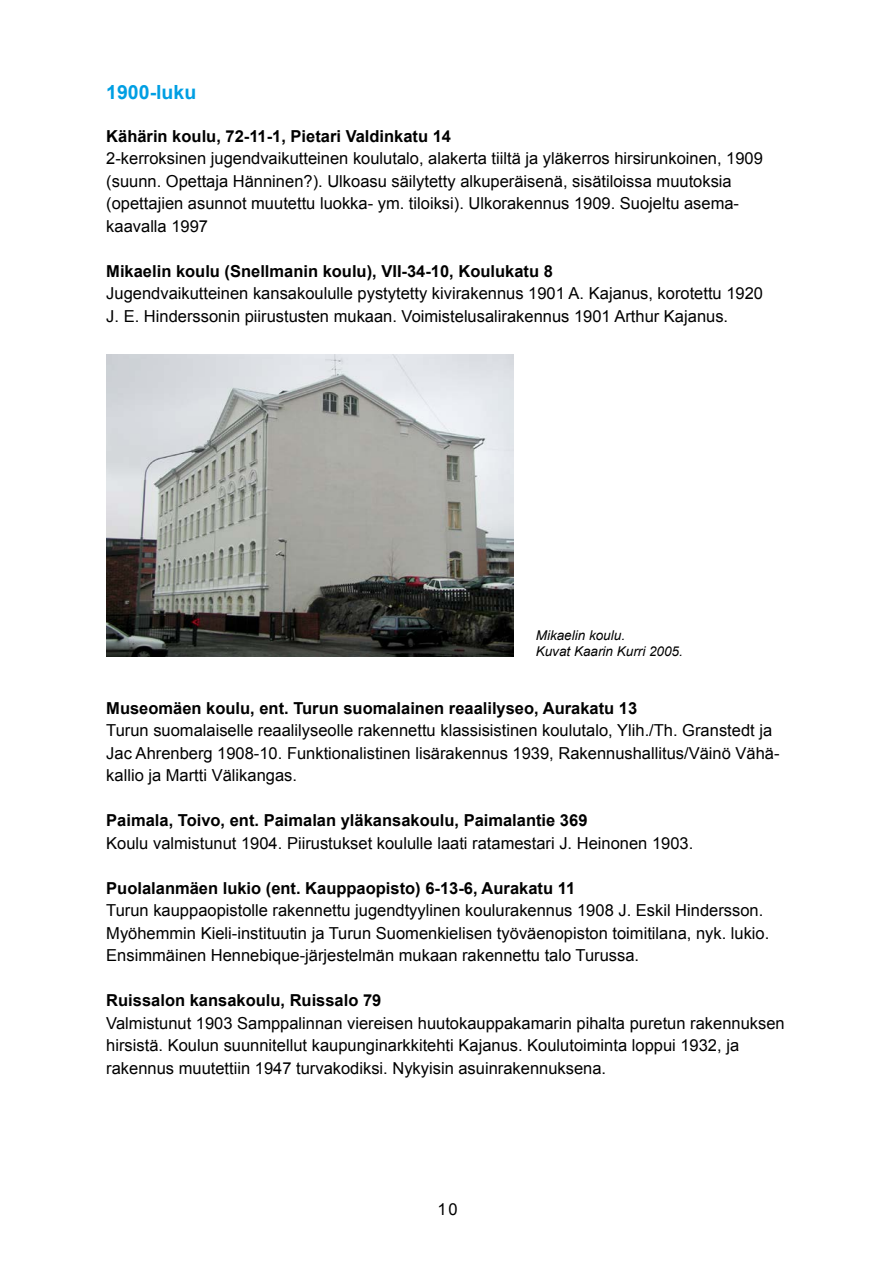
<style>
.page{position:relative;width:893px;height:1263px;background:#fff}
.page>*{position:absolute;margin:0;border:0;box-sizing:border-box;transform-origin:0 0}
.t1{font:700 19.5px "Arial";color:#009fe3}
.t2{font:16.5px/22.5px "Arial";color:#000}
.t3{font:700 16.5px "Arial";color:#000}
.t4{font:italic 13.5px/16.2px "Arial";color:#000}
</style>
<div class="page">
<img style="left:106px;top:355px;width:407px;height:302px">
<p class="t1" style="left:106px;top:79px;width:91px">1900-luku</p>
<p class="t3" style="left:106px;top:125px;width:346px">Kähärin koulu, 72-11-1, Pietari Valdinkatu 14</p>
<p class="t2" style="left:106px;top:147px;width:658px">2-kerroksinen jugendvaikutteinen koulutalo, alakerta tiiltä ja yläkerros hirsirunkoinen, 1909 (suunn. Opettaja Hänninen?). Ulkoasu säilytetty alkuperäisenä, sisätiloissa muutoksia (opettajien asunnot muutettu luokka- ym. tiloiksi). Ulkorakennus 1909. Suojeltu asema&shy;kaavalla 1997</p>
<p class="t3" style="left:106px;top:260px;width:448px">Mikaelin koulu (Snellmanin koulu), VII-34-10, Koulukatu 8</p>
<p class="t2" style="left:106px;top:282px;width:658px">Jugendvaikutteinen kansakoululle pystytetty kivirakennus 1901 A. Kajanus, korotettu 1920<br>J. E. Hinderssonin piirustusten mukaan. Voimistelusalirakennus 1901 Arthur Kajanus.</p>
<p class="t4" style="left:536px;top:628px;width:149px">Mikaelin koulu.<br>Kuvat Kaarin Kurri 2005.</p>
<p class="t3" style="left:106px;top:697px;width:532px">Museomäen koulu, ent. Turun suomalainen reaalilyseo, Aurakatu 13</p>
<p class="t2" style="left:106px;top:719px;width:675px">Turun suomalaiselle reaalilyseolle rakennettu klassisistinen koulutalo, Ylih./Th. Granstedt ja<br>Jac Ahrenberg 1908-10. Funktionalistinen lisärakennus 1939, Rakennushallitus/Väinö Vähä&shy;kallio ja Martti Välikangas.</p>
<p class="t3" style="left:106px;top:809px;width:483px">Paimala, Toivo, ent. Paimalan yläkansakoulu, Paimalantie 369</p>
<p class="t2" style="left:106px;top:832px;width:588px">Koulu valmistunut 1904. Piirustukset koululle laati ratamestari J. Heinonen 1903.</p>
<p class="t3" style="left:106px;top:877px;width:470px">Puolalanmäen lukio (ent. Kauppaopisto) 6-13-6, Aurakatu 11</p>
<p class="t2" style="left:106px;top:899px;width:665px">Turun kauppaopistolle rakennettu jugendtyylinen koulurakennus 1908 J. Eskil Hindersson.<br>Myöhemmin Kieli-instituutin ja Turun Suomenkielisen työväenopiston toimitilana, nyk. lukio.<br>Ensimmäinen Hennebique-järjestelmän mukaan rakennettu talo Turussa.</p>
<p class="t3" style="left:106px;top:989px;width:277px">Ruissalon kansakoulu, Ruissalo 79</p>
<p class="t2" style="left:106px;top:1012px;width:680px">Valmistunut 1903 Samppalinnan viereisen huutokauppakamarin pihalta puretun rakennuksen hirsistä. Koulun suunnitellut kaupunginarkkitehti Kajanus. Koulutoiminta loppui 1932, ja rakennus muutettiin 1947 turvakodiksi. Nykyisin asuinrakennuksena.</p>
<p class="t2" style="left:438px;top:1198px;width:21px">10</p>
</div>
